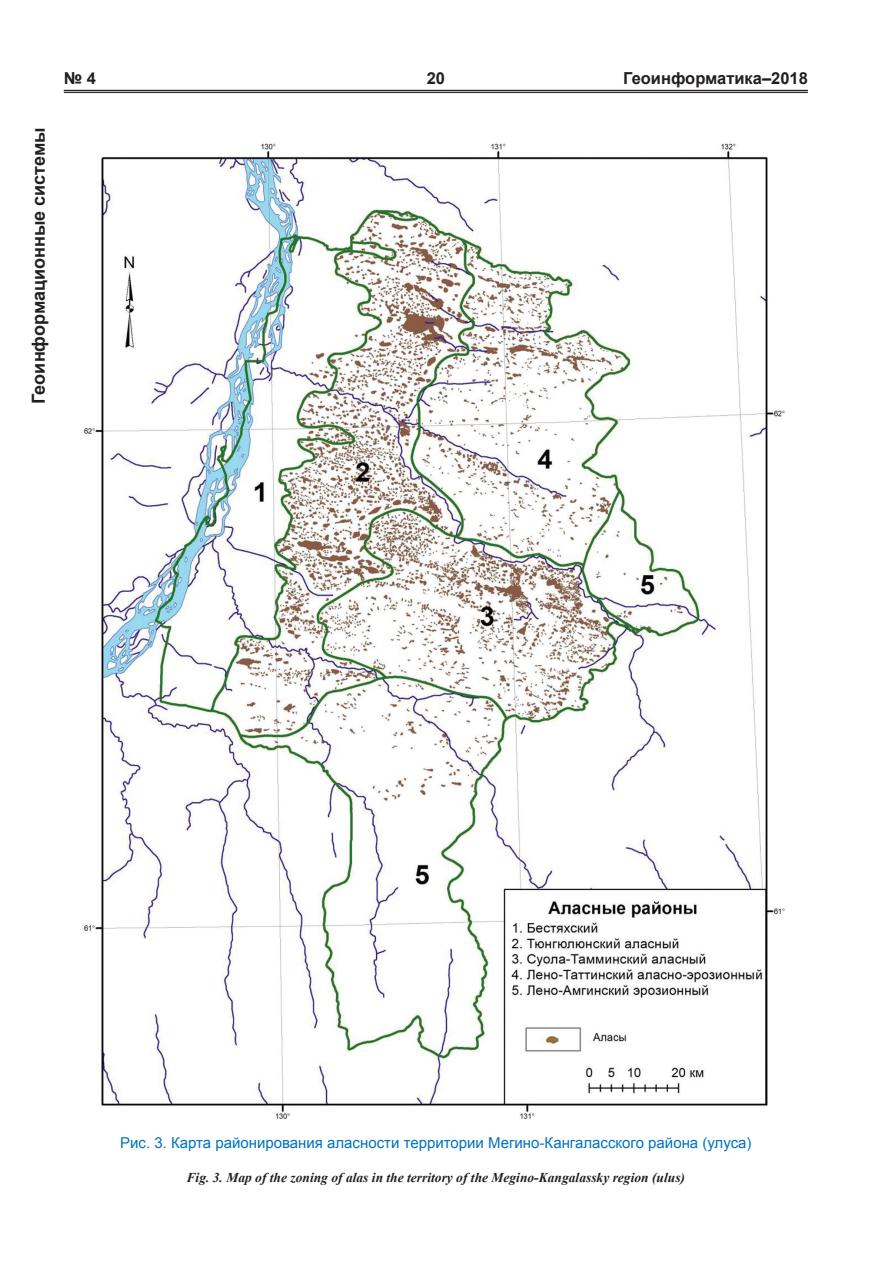
<style>
.page{position:relative;width:893px;height:1263px;background:#fff}
.page>*{position:absolute;margin:0;border:0;box-sizing:border-box;transform-origin:0 0}
.t1{font:700 18px "Arial";color:#231f20}
.t2{font:700 16.5px "Arial";color:#231f20}
.t3{font:15px "Arial";color:#0073bd}
.t4{font:italic 700 13.5px "Times New Roman";color:#231f20}
</style>
<div class="page">
<hr style="left:64px;top:90px;width:744px;height:1px;background:#231f20">
<hr style="left:64px;top:92px;width:744px;height:1px;background:#231f20">
<img style="left:83px;top:143px;width:702px;height:977px">
<p class="t1" style="left:27px;top:404px;width:278px;rotate:-90deg">Геоинформационные системы</p>
<p class="t2" style="left:64px;top:68px;width:34px">№ 4</p>
<p class="t2" style="left:427px;top:68px;width:20px">20</p>
<p class="t2" style="left:623px;top:68px;width:186px">Геоинформатика–2018</p>
<p class="t3" style="left:120px;top:1132px;width:633px">Рис. 3. Карта районирования аласности территории Мегино-Кангаласского района (улуса)</p>
<p class="t4" style="left:187px;top:1168px;width:500px">Fig. 3. Map of the zoning of alas in the territory of the Megino-Kangalassky region (ulus)</p>
</div>
